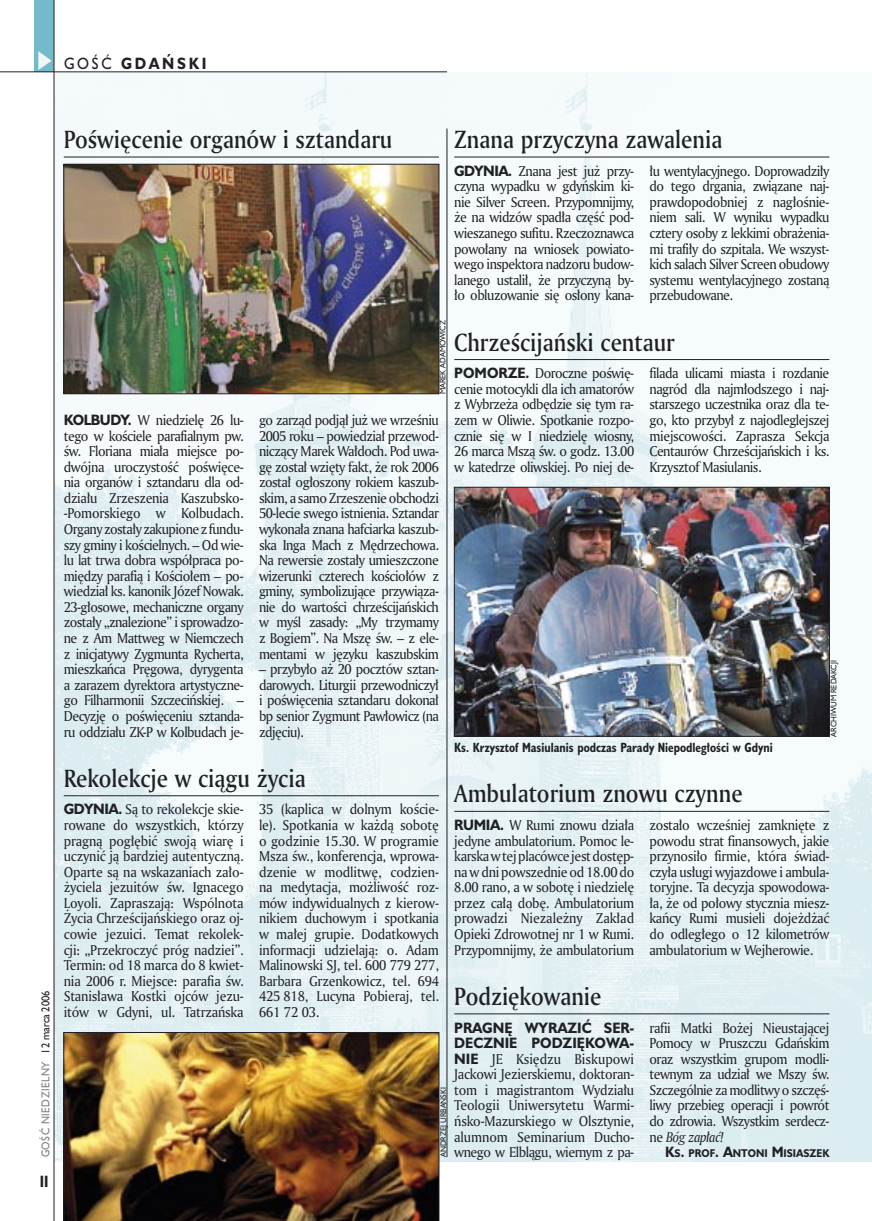
<style>
.page{position:relative;width:872px;height:1221px;background:#fff}
.page>*{position:absolute;margin:0;border:0;box-sizing:border-box;transform-origin:0 0}
._05d_tytyl_Kronika_AmMd_16_pt{font:24px "Amerigo Md PL";color:#212125;scale:.9 1}
._15a_temat_lewo{font:700 15px "Humanst 521 PL";letter-spacing:.2em;color:#212125;scale:.9 1}
._16_pagina_lewa{font:700 15px "Humanst 521 Cn PL";color:#212125;scale:.94 1}
._03_body_bez_akapitu{font:13.8px/15.6px "Amerigo PL";letter-spacing:-.04em;color:#212125;text-align:justify;scale:.94 1}
._09_podpis_zdjecia_HuCnB{font:700 12.3px "Humanst 521 Cn PL";color:#212125;scale:.94 1}
._18a_data_lewa_GOSC{font:10.5px "Humanst 521 PL";letter-spacing:.05em;color:#7f7f83;scale:.9 1}
._18_data_lewa{font:10.5px "Humanst 521 PL";color:#212125;scale:.9 1}
._12a_autor_na_koncu_HuBd{font:700 10.35px "Humanst 521 PL";color:#212125;scale:.9 1}
._09a_autor_zdjecia_Hu_5_pt{font:7.5px "Humanst 521 PL";color:#212125;scale:.94 1}
.s1{font-weight:400}
.s2{font-family:"Humanst 521 PL";font-weight:700}
.s3{font-style:italic}
.s4{font-size:13.8px}
</style>
<div class="page">
<img style="left:55px;top:72px;width:817px;height:1089px">
<hr style="left:447px;top:129px;width:1px;height:1027px;background:#212125">
<div style="left:35px;top:0;width:19px;height:72px;background:#75baca"></div>
<svg style="left:38px;top:51px;width:14px;height:19px"></svg>
<hr style="left:54px;top:0;width:1px;height:1220px;background:#212125">
<hr style="left:0;top:72px;width:447px;height:1px;background:#212125">
<hr style="left:454px;top:359px;width:375px;height:1px;background:#212125">
<hr style="left:64px;top:157px;width:375px;height:1px;background:#212125">
<img style="left:66px;top:166px;width:371px;height:226px">
<div style="left:64px;top:164px;width:375px;height:230px;border:1px solid #212125"></div>
<hr style="left:454px;top:1013px;width:375px;height:1px;background:#212125">
<hr style="left:64px;top:795px;width:375px;height:1px;background:#212125">
<hr style="left:454px;top:157px;width:375px;height:1px;background:#212125">
<img style="left:64px;top:1032px;width:375px;height:188px">
<hr style="left:454px;top:811px;width:375px;height:1px;background:#212125">
<img style="left:456px;top:489px;width:371px;height:245px">
<div style="left:454px;top:487px;width:375px;height:249px;border:1px solid #212125"></div>
<p class="_15a_temat_lewo" style="left:64px;top:53px;width:160px"><span class="s1">GOŚĆ</span> GDAŃSKI</p>
<p class="_18_data_lewa" style="left:38px;top:1053px;width:71px;rotate:-90deg">12 marca 2006</p>
<p class="_18a_data_lewa_GOSC" style="left:38px;top:1157px;width:108px;rotate:-90deg">GOŚĆ NIEDZIELNY</p>
<p class="_16_pagina_lewa" style="left:40px;top:1170px;width:11px">II</p>
<p class="_05d_tytyl_Kronika_AmMd_16_pt" style="left:64px;top:123px;width:366px">Poświęcenie organów i sztandaru</p>
<p class="_09a_autor_zdjecia_Hu_5_pt" style="left:438px;top:394px;width:80px;rotate:-90deg">MAREK ADAMOWICZ</p>
<p class="_03_body_bez_akapitu" style="left:64px;top:412px;width:193px"><span class="s2">KOLBUDY.</span> W niedzielę 26 lu&shy;tego w kościele parafialnym pw. św. Floriana miała miejsce po&shy;dwójna uroczystość poświęce&shy;nia organów i sztandaru dla od&shy;działu Zrzeszenia Kaszubsko--Pomorskiego w Kolbudach.<br>Organy zostały zakupione z fundu&shy;szy gminy i kościelnych. – Od wie&shy;lu lat trwa dobra współpraca po&shy;między parafią i Kościołem – po&shy;wiedział ks. kanonik Józef Nowak.<br>23-głosowe, mechaniczne organy zostały „znalezione” i sprowadzo&shy;ne z Am Mattweg w Niemczech z inicjatywy Zygmunta Rycherta, mieszkańca Pręgowa, dyrygenta a zarazem dyrektora artystyczne&shy;go Filharmonii Szczecińskiej. – Decyzję o poświęceniu sztanda&shy;ru oddziału ZK-P w Kolbudach je-</p>
<p class="_03_body_bez_akapitu" style="left:259px;top:412px;width:193px">go zarząd podjął już we wrześniu 2005 roku – powiedział przewod&shy;niczący Marek Wałdoch. Pod uwa&shy;gę został wzięty fakt, że rok 2006 został ogłoszony rokiem kaszub&shy;skim, a samo Zrzeszenie obchodzi 50-lecie swego istnienia. Sztandar wykonała znana hafciarka kaszub&shy;ska Inga Mach z Mędrzechowa.<br>Na rewersie zostały umieszczone wizerunki czterech kościołów z gminy, symbolizujące przywiąza&shy;nie do wartości chrześcijańskich w myśl zasady: „My trzymamy z Bogiem”. Na Mszę św. – z ele&shy;mentami w języku kaszubskim</p>
<p class="_03_body_bez_akapitu" style="left:259px;top:661px;width:193px">– przybyło aż 20 pocztów sztan&shy;darowych. Liturgii przewodniczył i poświęcenia sztandaru dokonał bp senior Zygmunt Pawłowicz (na zdjęciu).</p>
<p class="_05d_tytyl_Kronika_AmMd_16_pt" style="left:454px;top:123px;width:299px">Znana przyczyna zawalenia</p>
<p class="_03_body_bez_akapitu" style="left:454px;top:162px;width:193px"><span class="s2">GDYNIA.</span> Znana jest już przy&shy;czyna wypadku w gdyńskim ki&shy;nie Silver Screen. Przypomnijmy, że na widzów spadła część pod&shy;wieszanego sufitu. Rzeczoznawca powołany na wniosek powiato&shy;wego inspektora nadzoru budow&shy;lanego ustalił, że przyczyną by&shy;ło obluzowanie się osłony kana-</p>
<p class="_03_body_bez_akapitu" style="left:649px;top:162px;width:193px">łu wentylacyjnego. Doprowadziły do tego drgania, związane naj&shy;prawdopodobniej z nagłośnie&shy;niem sali. W wyniku wypadku cztery osoby z lekkimi obrażenia&shy;mi trafiły do szpitala. We wszyst&shy;kich salach Silver Screen obudowy systemu wentylacyjnego zostaną przebudowane.</p>
<p class="_05d_tytyl_Kronika_AmMd_16_pt" style="left:454px;top:326px;width:246px">Chrześcijański centaur</p>
<p class="_03_body_bez_akapitu" style="left:454px;top:365px;width:193px"><span class="s2">POMORZE.</span> Doroczne poświę&shy;cenie motocykli dla ich amatorów z Wybrzeża odbędzie się tym ra&shy;zem w Oliwie. Spotkanie rozpo&shy;cznie się w I niedzielę wiosny, 26 marca Mszą św. o godz. 13.00 w katedrze oliwskiej. Po niej de-</p>
<p class="_03_body_bez_akapitu" style="left:649px;top:365px;width:193px">filada ulicami miasta i rozdanie nagród dla najmłodszego i naj&shy;starszego uczestnika oraz dla te&shy;go, kto przybył z najodleglejszej miejscowości. Zaprasza Sekcja Centaurów Chrześcijańskich i ks.<br>Krzysztof Masiulanis.</p>
<p class="_09_podpis_zdjecia_HuCnB" style="left:454px;top:738px;width:340px">Ks. Krzysztof Masiulanis podczas Parady Niepodległości w Gdyni</p>
<p class="_09a_autor_zdjecia_Hu_5_pt" style="left:828px;top:736px;width:83px;rotate:-90deg">ARCHIWUM REDAKCJI</p>
<p class="_05d_tytyl_Kronika_AmMd_16_pt" style="left:64px;top:762px;width:270px">Rekolekcje w ciągu życia</p>
<p class="_03_body_bez_akapitu" style="left:64px;top:801px;width:193px"><span class="s2">GDYNIA.</span> Są to rekolekcje skie&shy;rowane do wszystkich, którzy pragną pogłębić swoją wiarę i uczynić ją bardziej autentyczną.<br>Oparte są na wskazaniach zało&shy;życiela jezuitów św. Ignacego Loyoli. Zapraszają: Wspólnota Życia Chrześcijańskiego oraz oj&shy;cowie jezuici. Temat rekolek&shy;cji: „Przekroczyć próg nadziei”.<br>Termin: od 18 marca do 8 kwiet&shy;nia 2006 r. Miejsce: parafia św.<br>Stanisława Kostki ojców jezu&shy;itów w Gdyni, ul. Tatrzańska</p>
<p class="_03_body_bez_akapitu" style="left:259px;top:801px;width:193px">35 (kaplica w dolnym koście&shy;le). Spotkania w każdą sobotę o godzinie 15.30. W programie Msza św., konferencja, wprowa&shy;dzenie w modlitwę, codzien&shy;na medytacja, możliwość roz&shy;mów indywidualnych z kierow&shy;nikiem duchowym i spotkania w małej grupie. Dodatkowych informacji udzielają: o. Adam Malinowski SJ, tel. 600 779 277, Barbara Grzenkowicz, tel. 694<br>425 818, Lucyna Pobieraj, tel.<br>661 72 03.</p>
<p class="_05d_tytyl_Kronika_AmMd_16_pt" style="left:454px;top:777px;width:322px">Ambulatorium znowu czynne</p>
<p class="_03_body_bez_akapitu" style="left:454px;top:816px;width:193px"><span class="s2">RUMIA.</span> W Rumi znowu działa jedyne ambulatorium. Pomoc le&shy;karska w tej placówce jest dostęp&shy;na w dni powszednie od 18.00 do 8.00 rano, a w sobotę i niedzielę przez całą dobę. Ambulatorium prowadzi Niezależny Zakład Opieki Zdrowotnej nr 1 w Rumi.<br>Przypomnijmy, że ambulatorium</p>
<p class="_03_body_bez_akapitu" style="left:649px;top:816px;width:193px">zostało wcześniej zamknięte z powodu strat finansowych, jakie przynosiło firmie, która świad&shy;czyła usługi wyjazdowe i ambula&shy;toryjne. Ta decyzja spowodowa&shy;ła, że od połowy stycznia miesz&shy;kańcy Rumi musieli dojeżdżać do odległego o 12 kilometrów ambulatorium w Wejherowie.</p>
<p class="_05d_tytyl_Kronika_AmMd_16_pt" style="left:454px;top:980px;width:165px">Podziękowanie</p>
<p class="_03_body_bez_akapitu" style="left:454px;top:1019px;width:193px"><span class="s2">PRAGNĘ WYRAZIĆ SER-DECZNIE PODZIĘKOWA-NIE</span> JE Księdzu Biskupowi Jackowi Jezierskiemu, doktoran&shy;tom i magistrantom Wydziału Teologii Uniwersytetu Warmi&shy;ńsko-Mazurskiego w Olsztynie, alumnom Seminarium Ducho&shy;wnego w Elblągu, wiernym z pa-</p>
<p class="_03_body_bez_akapitu" style="left:649px;top:1019px;width:193px">rafii Matki Bożej Nieustającej Pomocy w Pruszczu Gdańskim oraz wszystkim grupom modli&shy;tewnym za udział we Mszy św.<br>Szczególnie za modlitwy o szczęś&shy;liwy przebieg operacji i powrót do zdrowia. Wszystkim serdecz&shy;ne <span class="s3">Bóg zapłać!</span></p>
<p class="_09a_autor_zdjecia_Hu_5_pt" style="left:438px;top:1156px;width:76px;rotate:-90deg">ANDRZEJ URBAŃSKI</p>
<p class="_12a_autor_na_koncu_HuBd" style="left:665px;top:1146px;width:184px"><span class="s4">K</span>S<span class="s4">.</span> PROF<span class="s4">. A</span>NTONI <span class="s4">M</span>ISIASZEK</p>
</div>
